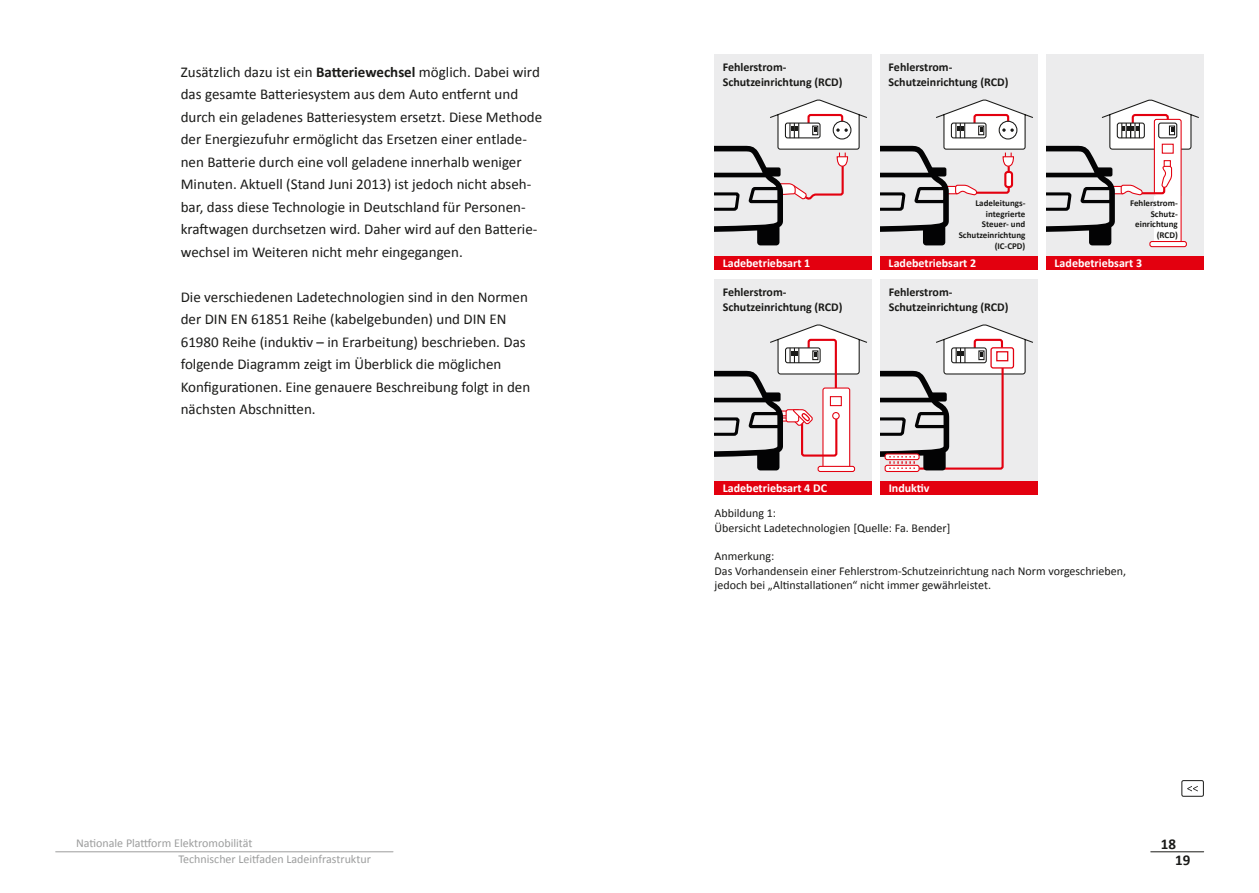
<style>
.page{position:relative;width:1259px;height:893px;background:#fff}
.page>*{position:absolute;margin:0;border:0;box-sizing:border-box;transform-origin:0 0}
.t1{font:15px/22.5px "Calibri";color:#1a1a18}
.t2{font:700 15px/16.4px "Calibri";color:#1a1a18}
.t3{font:12px/14.4px "Calibri";color:#1a1a18}
.t4{font:700 12px/15px "Calibri";color:#1a1a18}
.t5{font:700 12px "Calibri";color:#fff}
.t6{font:12px/16.4px "Calibri";color:#9c9d9d}
.t7{font:700 9px/10.8px "Calibri";color:#1a1a18;text-align:right}
.s1{font-weight:700}
</style>
<div class="page">
<hr style="left:56px;top:851px;width:337px;height:1px;background:#9c9d9d">
<div style="left:880px;top:54px;width:157px;height:204px;background:#ececed"></div>
<div style="left:1046px;top:54px;width:157px;height:204px;background:#ececed"></div>
<div style="left:714px;top:279px;width:158px;height:204px;background:#ececed"></div>
<div style="left:880px;top:279px;width:157px;height:204px;background:#ececed"></div>
<div style="left:714px;top:54px;width:158px;height:204px;background:#ececed"></div>
<div style="left:714px;top:257px;width:158px;height:13px;background:#e3000f"></div>
<div style="left:880px;top:257px;width:157px;height:13px;background:#e3000f"></div>
<div style="left:1046px;top:257px;width:157px;height:13px;background:#e3000f"></div>
<div style="left:1149px;top:241px;width:38px;height:6px;border:1px solid #e3000f;border-radius:2px"></div>
<div style="left:714px;top:481px;width:158px;height:14px;background:#e3000f"></div>
<div style="left:817px;top:466px;width:38px;height:6px;border:1px solid #e3000f;border-radius:2px"></div>
<div style="left:880px;top:481px;width:157px;height:14px;background:#e3000f"></div>
<div style="left:884px;top:465px;width:35px;height:7px;border:1px solid #e3000f;border-radius:2px"></div>
<svg style="left:880px;top:324px;width:153px;height:147px"></svg>
<svg style="left:714px;top:99px;width:153px;height:146px"></svg>
<svg style="left:880px;top:99px;width:153px;height:146px"></svg>
<svg style="left:1046px;top:99px;width:153px;height:146px"></svg>
<svg style="left:714px;top:324px;width:153px;height:146px"></svg>
<hr style="left:1150px;top:851px;width:53px;height:1px;background:#1a1a18">
<div style="left:1181px;top:780px;width:22px;height:17px;border:1px solid #1a1a18;border-radius:2px"></div>
<svg style="left:1187px;top:786px;width:10px;height:5px"></svg>
<p class="t1" style="left:181px;top:60px;width:363px">Zusätzlich dazu ist ein <span class="s1">Batteriewechsel</span> möglich. Dabei wird das gesamte Batteriesystem aus dem Auto entfernt und durch ein geladenes Batteriesystem ersetzt. Diese Methode der Energiezufuhr ermöglicht das Ersetzen einer entlade&shy;nen Batterie durch eine voll geladene innerhalb weniger Minuten. Aktuell (Stand Juni 2013) ist jedoch nicht abseh&shy;bar, dass diese Technologie in Deutschland für Personen&shy;kraftwagen durchsetzen wird. Daher wird auf den Batterie&shy;wechsel im Weiteren nicht mehr eingegangen.</p>
<p class="t1" style="left:181px;top:285px;width:351px">Die verschiedenen Ladetechnologien sind in den Normen der DIN EN 61851 Reihe (kabelgebunden) und DIN EN 61980 Reihe (induktiv – in Erarbeitung) beschrieben. Das folgende Diagramm zeigt im Überblick die möglichen Konfigurationen. Eine genauere Beschreibung folgt in den nächsten Abschnitten.</p>
<p class="t6" style="left:178px;top:834px;width:194px;text-indent:-102px">Nationale Plattform Elektromobilität<br>Technischer Leitfaden Ladeinfrastruktur</p>
<p class="t4" style="left:722px;top:59px;width:121px">Fehlerstrom-<br>Schutzeinrichtung (RCD)</p>
<p class="t4" style="left:888px;top:59px;width:121px">Fehlerstrom-<br>Schutzeinrichtung (RCD)</p>
<p class="t7" style="left:958px;top:197px;width:68px">Ladeleitungs&shy;integrierte<br>Steuer- und<br>Schutzeinrichtung (IC-CPD)</p>
<p class="t7" style="left:1130px;top:197px;width:49px">Fehlerstrom-<br>Schutz&shy;einrichtung (RCD)</p>
<p class="t5" style="left:722px;top:256px;width:89px">Ladebetriebsart 1</p>
<p class="t5" style="left:888px;top:256px;width:89px">Ladebetriebsart 2</p>
<p class="t5" style="left:1054px;top:256px;width:89px">Ladebetriebsart 3</p>
<p class="t4" style="left:723px;top:284px;width:121px">Fehlerstrom-<br>Schutzeinrichtung (RCD)</p>
<p class="t4" style="left:888px;top:284px;width:121px">Fehlerstrom-<br>Schutzeinrichtung (RCD)</p>
<p class="t5" style="left:723px;top:481px;width:106px">Ladebetriebsart 4 DC</p>
<p class="t5" style="left:888px;top:481px;width:42px">Induktiv</p>
<p class="t3" style="left:714px;top:505px;width:237px">Abbildung 1:<br>Übersicht Ladetechnologien [Quelle: Fa. Bender]</p>
<p class="t3" style="left:714px;top:549px;width:413px">Anmerkung:<br>Das Vorhandensein einer Fehlerstrom-Schutzeinrichtung nach Norm vorgeschrieben, jedoch bei „Altinstallationen“ nicht immer gewährleistet.</p>
<p class="t2" style="left:1175px;top:835px;width:17px;text-indent:-14px">18<br>19</p>
</div>
